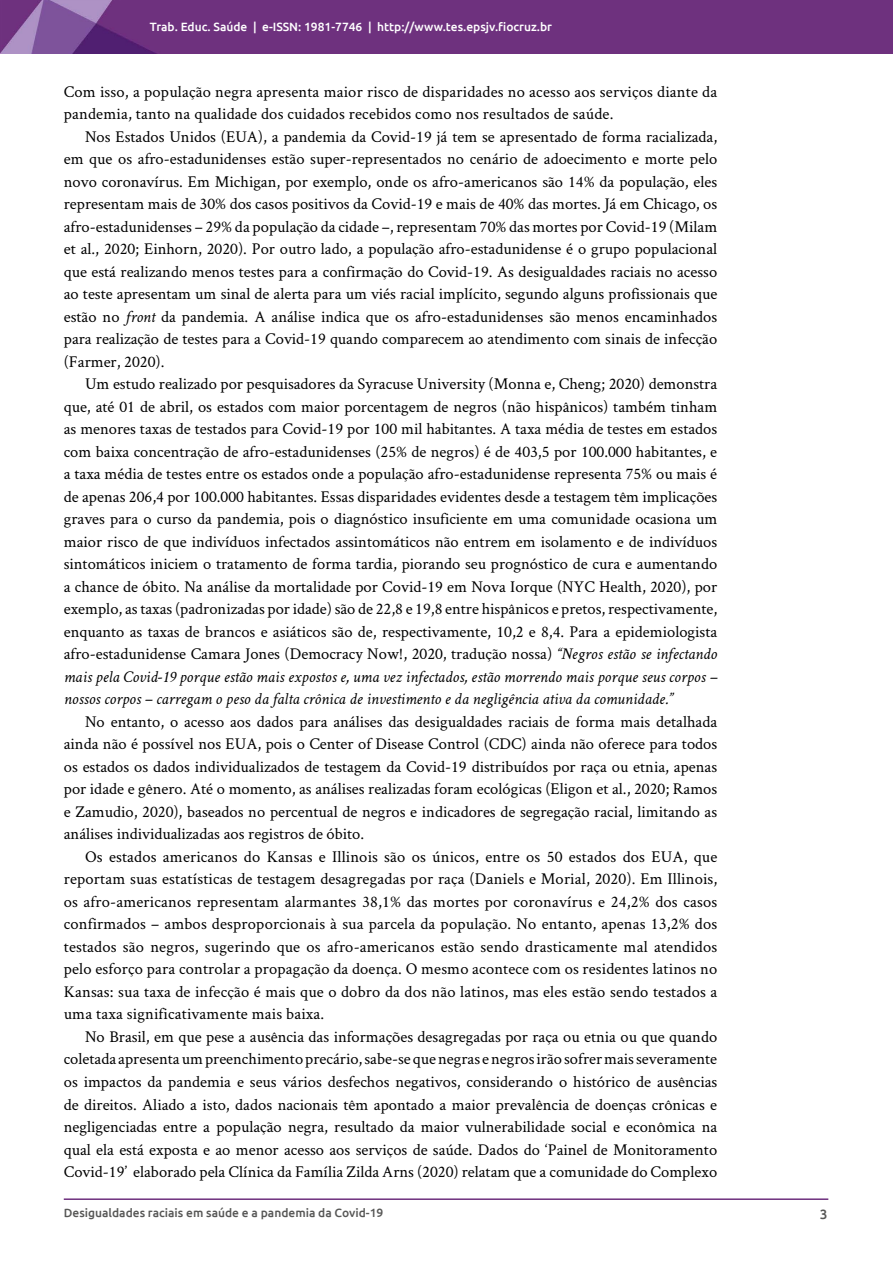
<style>
.page{position:relative;width:893px;height:1263px;background:#fff}
.page>*{position:absolute;margin:0;border:0;box-sizing:border-box;transform-origin:0 0}
.t1{font:16.5px/22.5px "Crimson Text";letter-spacing:.01em;color:#000;text-align:justify}
.t2{font:500 13.5px "Ubuntu";color:#575756}
.t3{font:500 12px "Ubuntu";color:#fff}
.t4{font:500 12px "Ubuntu";color:#575756}
.s1{font-style:italic}
</style>
<div class="page">
<hr style="left:64px;top:1198px;width:764px;height:2px;background:#6e307e">
<img style="left:0;top:0;width:893px;height:53px">
<p class="t3" style="left:150px;top:19px;width:404px">Trab. Educ. Saúde | e-ISSN: 1981-7746 | http://www.tes.epsjv.fiocruz.br</p>
<p class="t1" style="left:64px;top:79px;width:655px">Com isso, a população negra apresenta maior risco de disparidades no acesso aos serviços diante da pandemia, tanto na qualidade dos cuidados recebidos como nos resultados de saúde.</p>
<p class="t1" style="left:64px;top:124px;width:655px;text-indent:21px">Nos Estados Unidos (EUA), a pandemia da Covid-19 já tem se apresentado de forma racializada, em que os afro-estadunidenses estão super-representados no cenário de adoecimento e morte pelo novo coronavírus. Em Michigan, por exemplo, onde os afro-americanos são 14% da população, eles representam mais de 30% dos casos positivos da Covid-19 e mais de 40% das mortes. Já em Chicago, os afro-estadunidenses – 29% da população da cidade –, representam 70% das mortes por Covid-19 (Milam et al., 2020; Einhorn, 2020). Por outro lado, a população afro-estadunidense é o grupo populacional que está realizando menos testes para a confirmação do Covid-19. As desigualdades raciais no acesso ao teste apresentam um sinal de alerta para um viés racial implícito, segundo alguns profissionais que estão no <span class="s1">front</span> da pandemia. A análise indica que os afro-estadunidenses são menos encaminhados para realização de testes para a Covid-19 quando comparecem ao atendimento com sinais de infecção (Farmer, 2020).</p>
<p class="t1" style="left:64px;top:372px;width:655px;text-indent:21px">Um estudo realizado por pesquisadores da Syracuse University (Monna e, Cheng; 2020) demonstra que, até 01 de abril, os estados com maior porcentagem de negros (não hispânicos) também tinham as menores taxas de testados para Covid-19 por 100 mil habitantes. A taxa média de testes em estados com baixa concentração de afro-estadunidenses (25% de negros) é de 403,5 por 100.000 habitantes, e a taxa média de testes entre os estados onde a população afro-estadunidense representa 75% ou mais é de apenas 206,4 por 100.000 habitantes. Essas disparidades evidentes desde a testagem têm implicações graves para o curso da pandemia, pois o diagnóstico insuficiente em uma comunidade ocasiona um maior risco de que indivíduos infectados assintomáticos não entrem em isolamento e de indivíduos sintomáticos iniciem o tratamento de forma tardia, piorando seu prognóstico de cura e aumentando a chance de óbito. Na análise da mortalidade por Covid-19 em Nova Iorque (NYC Health, 2020), por exemplo, as taxas (padronizadas por idade) são de 22,8 e 19,8 entre hispânicos e pretos, respectivamente, enquanto as taxas de brancos e asiáticos são de, respectivamente, 10,2 e 8,4. Para a epidemiologista afro-estadunidense Camara Jones (Democracy Now!, 2020, tradução nossa) <span class="s1">“Negros estão se infectando mais pela Covid-19 porque estão mais expostos e, uma vez infectados, estão morrendo mais porque seus corpos – nossos corpos – carregam o peso da falta crônica de investimento e da negligência ativa da comunidade.”</span></p>
<p class="t1" style="left:64px;top:710px;width:655px;text-indent:21px">No entanto, o acesso aos dados para análises das desigualdades raciais de forma mais detalhada ainda não é possível nos EUA, pois o Center of Disease Control (CDC) ainda não oferece para todos os estados os dados individualizados de testagem da Covid-19 distribuídos por raça ou etnia, apenas por idade e gênero. Até o momento, as análises realizadas foram ecológicas (Eligon et al., 2020; Ramos e Zamudio, 2020), baseados no percentual de negros e indicadores de segregação racial, limitando as análises individualizadas aos registros de óbito.</p>
<p class="t1" style="left:64px;top:845px;width:655px;text-indent:21px">Os estados americanos do Kansas e Illinois são os únicos, entre os 50 estados dos EUA, que reportam suas estatísticas de testagem desagregadas por raça (Daniels e Morial, 2020). Em Illinois, os afro-americanos representam alarmantes 38,1% das mortes por coronavírus e 24,2% dos casos confirmados – ambos desproporcionais à sua parcela da população. No entanto, apenas 13,2% dos testados são negros, sugerindo que os afro-americanos estão sendo drasticamente mal atendidos pelo esforço para controlar a propagação da doença. O mesmo acontece com os residentes latinos no Kansas: sua taxa de infecção é mais que o dobro da dos não latinos, mas eles estão sendo testados a uma taxa significativamente mais baixa.</p>
<p class="t1" style="left:64px;top:1025px;width:655px;text-indent:21px">No Brasil, em que pese a ausência das informações desagregadas por raça ou etnia ou que quando coletada apresenta um preenchimento precário, sabe-se que negras e negros irão sofrer mais severamente os impactos da pandemia e seus vários desfechos negativos, considerando o histórico de ausências de direitos. Aliado a isto, dados nacionais têm apontado a maior prevalência de doenças crônicas e negligenciadas entre a população negra, resultado da maior vulnerabilidade social e econômica na qual ela está exposta e ao menor acesso aos serviços de saúde. Dados do ‘Painel de Monitoramento Covid-19’ elaborado pela Clínica da Família Zilda Arns (2020) relatam que a comunidade do Complexo</p>
<p class="t4" style="left:64px;top:1205px;width:321px">Desigualdades raciais em saúde e a pandemia da Covid-19</p>
<p class="t2" style="left:820px;top:1205px;width:9px">3</p>
</div>
